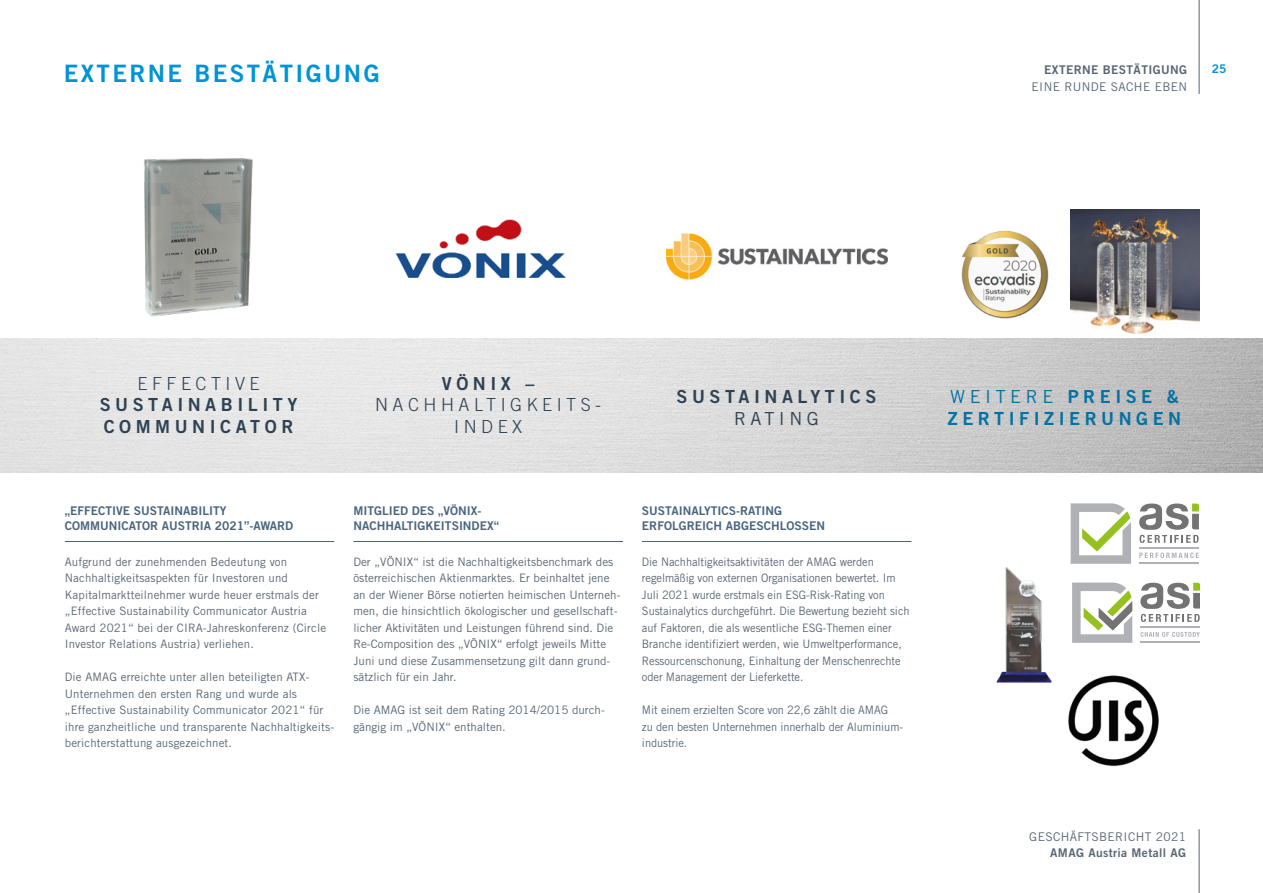
<style>
.page{position:relative;width:1263px;height:893px;background:#fff}
.page>*{position:absolute;margin:0;border:0;box-sizing:border-box;transform-origin:0 0}
.t1{font:24px "Trade Gothic Bold Two";letter-spacing:.1em;color:#0093d6}
.t2{font:18px/21.6px "Trade Gothic Bold Two";letter-spacing:.25em;color:#2f4253}
.t3{font:300 18px/21.6px "Trade Gothic";letter-spacing:.25em;color:#2f4253;text-align:center}
.t4{font:18px "Trade Gothic Bold Two";letter-spacing:.25em;color:#0072a5}
.t5{font:18px "Trade Gothic";letter-spacing:.25em;color:#0072a5}
.t6{font:18px "Trade Gothic";letter-spacing:.25em;color:#2f4253}
.t7{font:12px/15px "Trade Gothic Bold Two";color:#4a657e}
.t8{font:12px "Trade Gothic";letter-spacing:.03em;color:#596774}
.t9{font:12px "Trade Gothic Bold Two";letter-spacing:.03em;color:#596774}
.t10{font:12px "Trade Gothic Bold Two";color:#0093d6}
.t11{font:11.7px/16.5px "Trade Gothic";color:#596774}
.t12{font:11.7px/16.5px "Trade Gothic";color:#596774;scale:.95 1}
.s1{font-family:"Trade Gothic Bold Two"}
</style>
<div class="page">
<img style="left:1070px;top:210px;width:129px;height:129px">
<img style="left:0;top:339px;width:1263px;height:133px">
<hr style="left:65px;top:541px;width:269px;height:1px;background:#4a657e">
<hr style="left:353px;top:541px;width:270px;height:1px;background:#4a657e">
<hr style="left:642px;top:541px;width:269px;height:1px;background:#4a657e">
<img style="left:395px;top:220px;width:170px;height:58px">
<img style="left:144px;top:158px;width:109px;height:159px">
<img style="left:666px;top:233px;width:221px;height:47px">
<img style="left:996px;top:567px;width:56px;height:116px">
<img style="left:961px;top:230px;width:88px;height:88px">
<img style="left:1068px;top:675px;width:91px;height:92px">
<hr style="left:1140px;top:626px;width:60px;height:2px;background:#afb1b5">
<hr style="left:1140px;top:641px;width:60px;height:2px;background:#afb1b5">
<svg style="left:1140px;top:632px;width:60px;height:5px"></svg>
<svg style="left:1140px;top:583px;width:60px;height:39px"></svg>
<svg style="left:1072px;top:583px;width:60px;height:60px"></svg>
<hr style="left:1139px;top:547px;width:60px;height:2px;background:#afb1b5">
<hr style="left:1139px;top:562px;width:60px;height:2px;background:#afb1b5">
<svg style="left:1139px;top:553px;width:60px;height:5px"></svg>
<svg style="left:1070px;top:503px;width:61px;height:61px"></svg>
<svg style="left:1139px;top:503px;width:60px;height:40px"></svg>
<hr style="left:1199px;top:0;width:1px;height:94px;background:#596774">
<hr style="left:1199px;top:829px;width:1px;height:64px;background:#596774">
<h1 class="t1" style="left:64px;top:59px;width:317px">EXTERNE BESTÄTIGUNG</h1>
<p class="t9" style="left:1044px;top:62px;width:144px">EXTERNE BESTÄTIGUNG</p>
<p class="t8" style="left:1031px;top:79px;width:157px">EINE RUNDE SACHE EBEN</p>
<p class="t10" style="left:1212px;top:61px;width:16px">25</p>
<h2 class="t3" style="left:138px;top:372px;width:124px">EFFECTIVE</h2>
<h2 class="t2" style="left:100px;top:394px;width:199px">SUSTAINABILITY<br>COMMUNICATOR</h2>
<h2 class="t2" style="left:442px;top:372px;width:94px">VÖNIX –</h2>
<h2 class="t3" style="left:375px;top:394px;width:228px">NACHHALTIGKEITS-<br>INDEX</h2>
<h2 class="t2" style="left:676px;top:386px;width:201px">SUSTAINALYTICS</h2>
<h2 class="t6" style="left:734px;top:408px;width:86px">RATING</h2>
<p class="t7" style="left:65px;top:503px;width:230px">„EFFECTIVE SUSTAINABILITY<br>COMMUNICATOR AUSTRIA 2021”-AWARD</p>
<p class="t11" style="left:65px;top:553px;width:263px">Aufgrund der zunehmenden Bedeutung von Nachhaltigkeitsaspekten für Investoren und Kapitalmarktteilnehmer wurde heuer erstmals der „Effective Sustainability Communicator Austria Award 2021“ bei der CIRA-Jahreskonferenz (Circle Investor Relations Austria) verliehen.</p>
<p class="t11" style="left:65px;top:669px;width:271px">Die AMAG erreichte unter allen beteiligten ATX-Unternehmen den ersten Rang und wurde als „Effective Sustainability Communicator 2021“ für ihre ganzheitliche und transparente Nachhaltigkeits&shy;berichterstattung ausgezeichnet.</p>
<p class="t7" style="left:353px;top:503px;width:147px">MITGLIED DES „VÖNIX-<br>NACHHALTIGKEITSINDEX“</p>
<p class="t11" style="left:353px;top:553px;width:269px">Der „VÖNIX“ ist die Nachhaltigkeitsbenchmark des österreichischen Aktienmarktes. Er beinhaltet jene an der Wiener Börse notierten heimischen Unterneh&shy;men, die hinsichtlich ökologischer und gesellschaft&shy;licher Aktivitäten und Leistungen führend sind. Die Re-Composition des „VÖNIX“ erfolgt jeweils Mitte Juni und diese Zusammensetzung gilt dann grund&shy;sätzlich für ein Jahr.</p>
<p class="t11" style="left:353px;top:702px;width:253px">Die AMAG ist seit dem Rating 2014/2015 durch&shy;gängig im „VÖNIX“ enthalten.</p>
<p class="t7" style="left:642px;top:503px;width:185px">SUSTAINALYTICS-RATING<br>ERFOLGREICH ABGESCHLOSSEN</p>
<p class="t12" style="left:642px;top:553px;width:283px">Die Nachhaltigkeitsaktivitäten der AMAG werden regelmäßig von externen Organisationen bewertet. Im Juli 2021 wurde erstmals ein ESG-Risk-Rating von Sustainalytics durchgeführt. Die Bewertung bezieht sich auf Faktoren, die als wesentliche ESG-Themen einer Branche identifiziert werden, wie Umweltperformance, Ressourcenschonung, Einhaltung der Menschenrechte oder Management der Lieferkette.</p>
<p class="t12" style="left:642px;top:702px;width:276px">Mit einem erzielten Score von 22,6 zählt die AMAG<br>zu den besten Unternehmen innerhalb der Aluminium&shy;industrie.</p>
<h2 class="t5" style="left:950px;top:386px;width:230px">WEITERE <span class="s1">PREISE &amp;</span></h2>
<h2 class="t4" style="left:948px;top:407px;width:235px">ZERTIFIZIERUNGEN</h2>
<p class="t8" style="left:1029px;top:830px;width:158px">GESCHÄFTSBERICHT 2021</p>
<p class="t9" style="left:1050px;top:845px;width:137px">AMAG Austria Metall AG</p>
</div>
